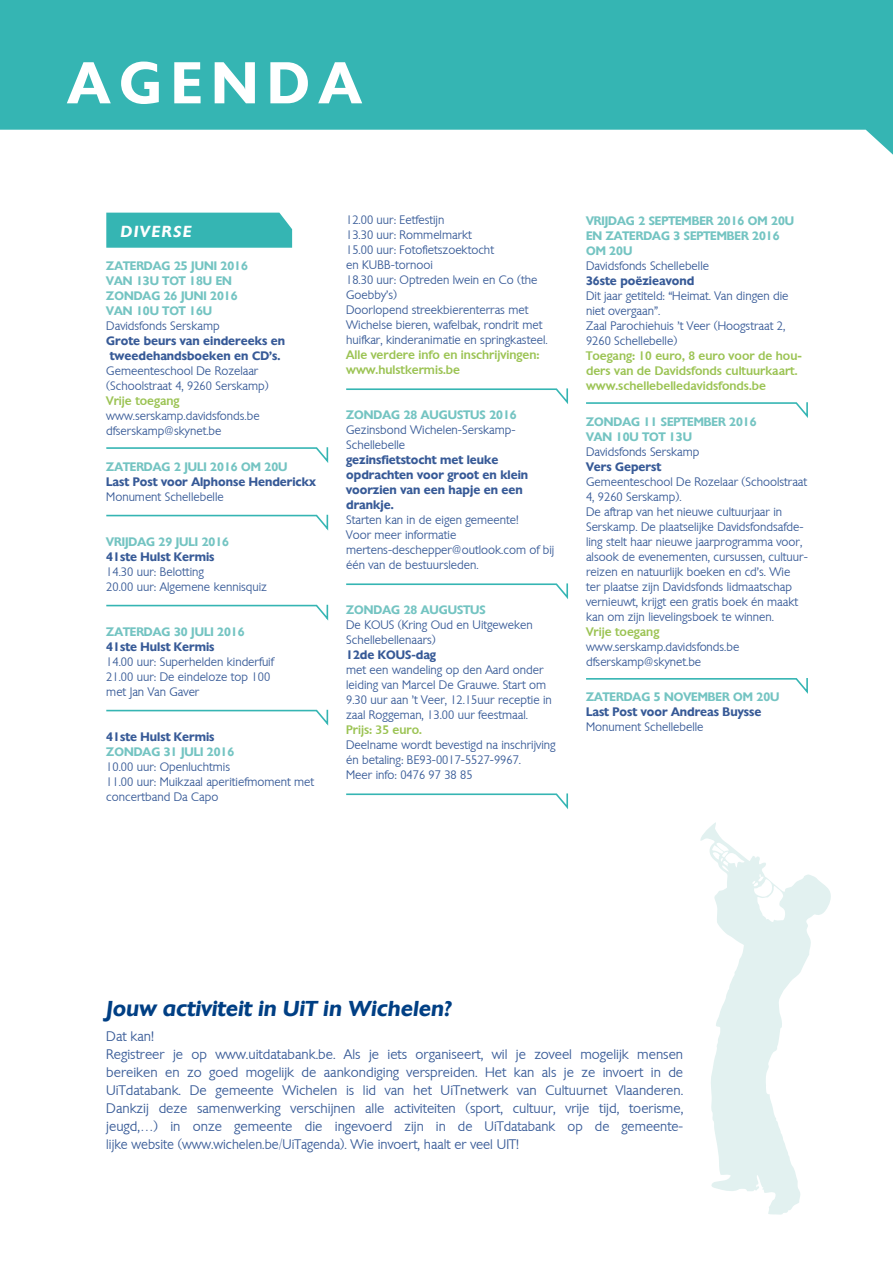
<style>
.page{position:relative;width:893px;height:1263px;background:#fff}
.page>*{position:absolute;margin:0;border:0;box-sizing:border-box;transform-origin:0 0}
.t1{font:600 57px "Chantilly";letter-spacing:.17em;color:#fff}
.t2{font:italic 600 21px "Chantilly";color:#003f84}
.t3{font:italic 600 15.6px "Chantilly";letter-spacing:.1em;color:#fff}
.t4{font:300 13.5px/18px "Chantilly";color:#375a97}
.t5{font:300 12px/15px "Chantilly";color:#375a97}
.t6{font:600 12px/15px "Chantilly";color:#74c4c2}
.t7{font:600 12px/15px "Chantilly";color:#375a97}
.t8{font:500 12px/15px "Chantilly";color:#9bc353}
</style>
<div class="page">
<svg style="left:700px;top:822px;width:131px;height:393px"></svg>
<svg style="left:710px;top:842px;width:36px;height:30px"></svg>
<svg style="left:752px;top:874px;width:33px;height:49px"></svg>
<svg style="left:0;top:0;width:893px;height:155px;fill:#35b5b3"></svg>
<div style="left:106px;top:213px;width:186px;height:35px;background:#35b5b3"></div>
<svg style="left:106px;top:447px;width:223px;height:16px"></svg>
<svg style="left:106px;top:514px;width:223px;height:17px"></svg>
<svg style="left:106px;top:604px;width:223px;height:17px"></svg>
<svg style="left:106px;top:709px;width:223px;height:17px"></svg>
<svg style="left:346px;top:388px;width:222px;height:16px"></svg>
<svg style="left:346px;top:583px;width:222px;height:16px"></svg>
<svg style="left:346px;top:793px;width:222px;height:16px"></svg>
<svg style="left:586px;top:402px;width:222px;height:16px"></svg>
<svg style="left:586px;top:678px;width:222px;height:16px"></svg>
<h1 class="t1" style="left:68px;top:45px;width:294px">AGENDA</h1>
<h3 class="t3" style="left:120px;top:221px;width:72px">DIVERSE</h3>
<p class="t6" style="left:106px;top:258px;width:143px">ZATERDAG 25 JUNI 2016<br>VAN 13U TOT 18U EN<br>ZONDAG 26 JUNI 2016<br>VAN 10U TOT 16U</p>
<p class="t5" style="left:106px;top:318px;width:115px">Davidsfonds Serskamp</p>
<p class="t7" style="left:106px;top:333px;width:180px">Grote beurs van eindereeks en tweedehandsboeken en CD’s.</p>
<p class="t5" style="left:106px;top:363px;width:164px">Gemeenteschool De Rozelaar (Schoolstraat 4, 9260 Serskamp)</p>
<p class="t8" style="left:106px;top:393px;width:75px">Vrije toegang</p>
<p class="t5" style="left:106px;top:408px;width:155px">www.serskamp.davidsfonds.be dfserskamp@skynet.be</p>
<p class="t6" style="left:106px;top:459px;width:183px">ZATERDAG 2 JULI 2016 OM 20U</p>
<p class="t7" style="left:106px;top:474px;width:211px">Last Post voor Alphonse Henderickx</p>
<p class="t5" style="left:106px;top:489px;width:119px">Monument Schellebelle</p>
<p class="t6" style="left:106px;top:534px;width:124px">VRIJDAG 29 JULI 2016</p>
<p class="t7" style="left:106px;top:549px;width:110px">41ste Hulst Kermis</p>
<p class="t5" style="left:106px;top:564px;width:162px">14.30 uur: Belotting<br>20.00 uur: Algemene kennisquiz</p>
<p class="t6" style="left:106px;top:624px;width:140px">ZATERDAG 30 JULI 2016</p>
<p class="t7" style="left:106px;top:639px;width:110px">41ste Hulst Kermis</p>
<p class="t5" style="left:106px;top:654px;width:169px">14.00 uur: Superhelden kinderfuif<br>21.00 uur: De eindeloze top 100 met Jan Van Gaver</p>
<p class="t7" style="left:106px;top:729px;width:110px">41ste Hulst Kermis</p>
<p class="t6" style="left:106px;top:744px;width:130px">ZONDAG 31 JULI 2016</p>
<p class="t5" style="left:106px;top:759px;width:209px">10.00 uur: Openluchtmis<br>11.00 uur: Muikzaal aperitiefmoment met concertband Da Capo</p>
<p class="t5" style="left:346px;top:212px;width:203px">12.00 uur: Eetfestijn<br>13.30 uur: Rommelmarkt<br>15.00 uur: Fotofietszoektocht<br>en KUBB-tornooi<br>18.30 uur: Optreden Iwein en Co (the<br>Goebby’s)<br>Doorlopend streekbierenterras met<br>Wichelse bieren, wafelbak, rondrit met huifkar, kinderanimatie en springkasteel.</p>
<p class="t8" style="left:346px;top:347px;width:195px">Alle verdere info en inschrijvingen: www.hulstkermis.be</p>
<p class="t6" style="left:346px;top:407px;width:172px">ZONDAG 28 AUGUSTUS 2016</p>
<p class="t5" style="left:346px;top:422px;width:171px">Gezinsbond Wichelen-Serskamp-<br>Schellebelle</p>
<p class="t7" style="left:346px;top:452px;width:184px">gezinsfietstocht met leuke opdrachten voor groot en klein voorzien van een hapje en een drankje.</p>
<p class="t5" style="left:346px;top:512px;width:210px">Starten kan in de eigen gemeente!<br>Voor meer informatie mertens-deschepper@outlook.com of bij één van de bestuursleden.</p>
<p class="t6" style="left:346px;top:602px;width:141px">ZONDAG 28 AUGUSTUS</p>
<p class="t5" style="left:346px;top:617px;width:188px">De KOUS (Kring Oud en Uitgeweken<br>Schellebellenaars)</p>
<p class="t7" style="left:346px;top:647px;width:91px">12de KOUS-dag</p>
<p class="t5" style="left:346px;top:662px;width:207px">met een wandeling op den Aard onder leiding van Marcel De Grauwe. Start om 9.30 uur aan ’t Veer, 12.15uur receptie in zaal Roggeman, 13.00 uur feestmaal.</p>
<p class="t8" style="left:346px;top:722px;width:77px">Prijs: 35 euro.</p>
<p class="t5" style="left:346px;top:737px;width:211px">Deelname wordt bevestigd na inschrijving én betaling: BE93-0017-5527-9967.<br>Meer info: 0476 97 38 85</p>
<p class="t6" style="left:586px;top:213px;width:210px">VRIJDAG 2 SEPTEMBER 2016 OM 20U<br>EN ZATERDAG 3 SEPTEMBER 2016<br>OM 20U</p>
<p class="t5" style="left:586px;top:258px;width:124px">Davidsfonds Schellebelle</p>
<p class="t7" style="left:586px;top:273px;width:110px">36ste poëzieavond</p>
<p class="t5" style="left:586px;top:288px;width:204px">Dit jaar getiteld: “Heimat. Van dingen die niet overgaan”.<br>Zaal Parochiehuis ’t Veer (Hoogstraat 2,<br>9260 Schellebelle)</p>
<p class="t8" style="left:586px;top:348px;width:217px">Toegang: 10 euro, 8 euro voor de hou&shy;ders van de Davidsfonds cultuurkaart. www.schellebelledavidsfonds.be</p>
<p class="t6" style="left:586px;top:414px;width:172px">ZONDAG 11 SEPTEMBER 2016<br>VAN 10U TOT 13U</p>
<p class="t5" style="left:586px;top:444px;width:115px">Davidsfonds Serskamp</p>
<p class="t7" style="left:586px;top:459px;width:77px">Vers Geperst</p>
<p class="t5" style="left:586px;top:474px;width:223px">Gemeenteschool De Rozelaar (Schoolstraat 4, 9260 Serskamp).<br>De aftrap van het nieuwe cultuurjaar in Serskamp. De plaatselijke Davidsfondsafde&shy;ling stelt haar nieuwe jaarprogramma voor, alsook de evenementen, cursussen, cultuur&shy;reizen en natuurlijk boeken en cd’s. Wie<br>ter plaatse zijn Davidsfonds lidmaatschap vernieuwt, krijgt een gratis boek én maakt kan om zijn lievelingsboek te winnen.</p>
<p class="t8" style="left:586px;top:624px;width:75px">Vrije toegang</p>
<p class="t5" style="left:586px;top:639px;width:155px">www.serskamp.davidsfonds.be dfserskamp@skynet.be</p>
<p class="t6" style="left:586px;top:689px;width:195px">ZATERDAG 5 NOVEMBER OM 20U</p>
<p class="t7" style="left:586px;top:704px;width:177px">Last Post voor Andreas Buysse</p>
<p class="t5" style="left:586px;top:720px;width:119px">Monument Schellebelle</p>
<h2 class="t2" style="left:106px;top:994px;width:346px">Jouw activiteit in UiT in Wichelen?</h2>
<p class="t4" style="left:106px;top:1027px;width:578px">Dat kan!<br>Registreer je op www.uitdatabank.be. Als je iets organiseert, wil je zoveel mogelijk mensen bereiken en zo goed mogelijk de aankondiging verspreiden. Het kan als je ze invoert in de UiTdatabank. De gemeente Wichelen is lid van het UiTnetwerk van Cultuurnet Vlaanderen.<br>Dankzij deze samenwerking verschijnen alle activiteiten (sport, cultuur, vrije tijd, toerisme, jeugd,…) in onze gemeente die ingevoerd zijn in de UiTdatabank op de gemeente&shy;lijke website (www.wichelen.be/UiTagenda). Wie invoert, haalt er veel UIT!</p>
</div>
